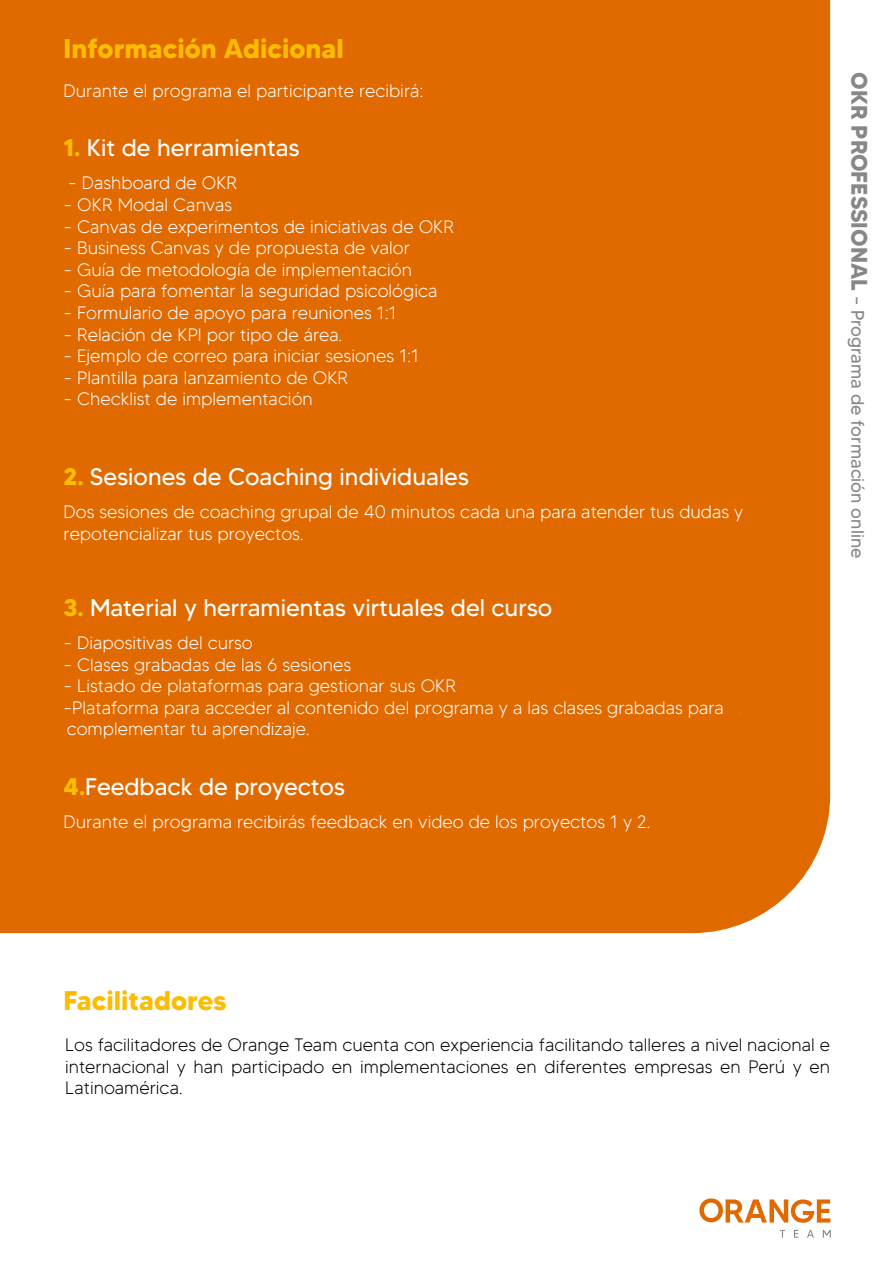
<style>
.page{position:relative;width:893px;height:1263px;background:#fff}
.page>*{position:absolute;margin:0;border:0;box-sizing:border-box;transform-origin:0 0}
.t1{font:700 27px "MADETOMMY";color:#fcbc03}
.t2{font:24px "MADETOMMY";color:#fff}
.t3{font:300 18px/21.6px "MADETOMMY";color:#fff}
.t4{font:300 18px/21.6px "MADETOMMY";color:#000;text-align:justify}
.t5{font:18px "MADETOMMY";color:#878787}
.s1{font-weight:700;color:#fcbc03}
.s2{color:#e16a00}
.s3{color:#e2803d}
.s4{font-weight:700;font-size:22.5px}
</style>
<div class="page">
<div style="left:0;top:0;width:830px;height:933px;background:#e16a00"></div>
<svg style="left:780px;top:1230px;width:5px;height:8px"></svg>
<svg style="left:794px;top:1230px;width:4px;height:7px"></svg>
<svg style="left:807px;top:1230px;width:7px;height:8px"></svg>
<svg style="left:823px;top:1230px;width:8px;height:8px"></svg>
<svg style="left:699px;top:1198px;width:131px;height:25px"></svg>
<h1 class="t1" style="left:64px;top:31px;width:282px">Información Adicional</h1>
<p class="t3" style="left:64px;top:80px;width:361px">Durante el programa el participante recibirá:</p>
<h2 class="t2" style="left:64px;top:133px;width:238px"><span class="s1">1.</span> Kit de herramientas</h2>
<p class="t3" style="left:68px;top:172px;width:171px">- Dashboard de OKR</p>
<p class="t3" style="left:64px;top:194px;width:170px">- OKR Modal Canvas</p>
<p class="t3" style="left:64px;top:215px;width:392px">- Canvas de experimentos de iniciativas de OKR</p>
<p class="t3" style="left:64px;top:237px;width:348px">- Business Canvas y de propuesta de valor</p>
<p class="t3" style="left:64px;top:258px;width:350px">- Guía de metodología de implementación</p>
<p class="t3" style="left:64px;top:280px;width:376px">- Guía para fomentar la seguridad psicológica</p>
<p class="t3" style="left:64px;top:302px;width:335px">- Formulario de apoyo para reuniones 1:1</p>
<p class="t3" style="left:64px;top:323px;width:280px">- Relación de KPI por tipo de área.</p>
<p class="t3" style="left:64px;top:345px;width:357px">- Ejemplo de correo para iniciar sesiones 1:1</p>
<p class="t3" style="left:64px;top:366px;width:286px">- Plantilla para lanzamiento de OKR</p>
<p class="t3" style="left:64px;top:388px;width:251px">- Checklist de implementación</p>
<h2 class="t2" style="left:64px;top:462px;width:407px"><span class="s1">2.</span> Sesiones de Coaching individuales</h2>
<p class="t3" style="left:64px;top:501px;width:698px">Dos sesiones de coaching grupal de 40 minutos cada una para atender tus dudas y <span class="s2">. . </span>repotencializar tus proyectos.</p>
<h2 class="t2" style="left:64px;top:593px;width:490px"><span class="s1">3.</span> Material y herramientas virtuales del curso</h2>
<p class="t3" style="left:64px;top:632px;width:191px">- Diapositivas del curso</p>
<p class="t3" style="left:64px;top:653px;width:289px">- Clases grabadas de las 6 sesiones</p>
<p class="t3" style="left:64px;top:675px;width:680px">- Listado de plataformas para gestionar sus OKR<br>-Plataforma para acceder al contenido del programa y a las clases grabadas para <span class="s3">. .</span>complementar tu aprendizaje.</p>
<h2 class="t2" style="left:64px;top:772px;width:283px"><span class="s1">4.</span>Feedback de proyectos</h2>
<p class="t3" style="left:64px;top:811px;width:588px">Durante el programa recibirás feedback en video de los proyectos 1 y 2.</p>
<p class="t5" style="left:869px;top:72px;width:487px;rotate:90deg"><span class="s4">OKR PROFESSIONAL</span> – Programa de formación online</p>
<h1 class="t1" style="left:64px;top:984px;width:164px">Facilitadores</h1>
<p class="t4" style="left:65px;top:1034px;width:767px">Los facilitadores de Orange Team cuenta con experiencia facilitando talleres a nivel nacional e internacional y han participado en implementaciones en diferentes empresas en Perú y en Latinoamérica.</p>
</div>
